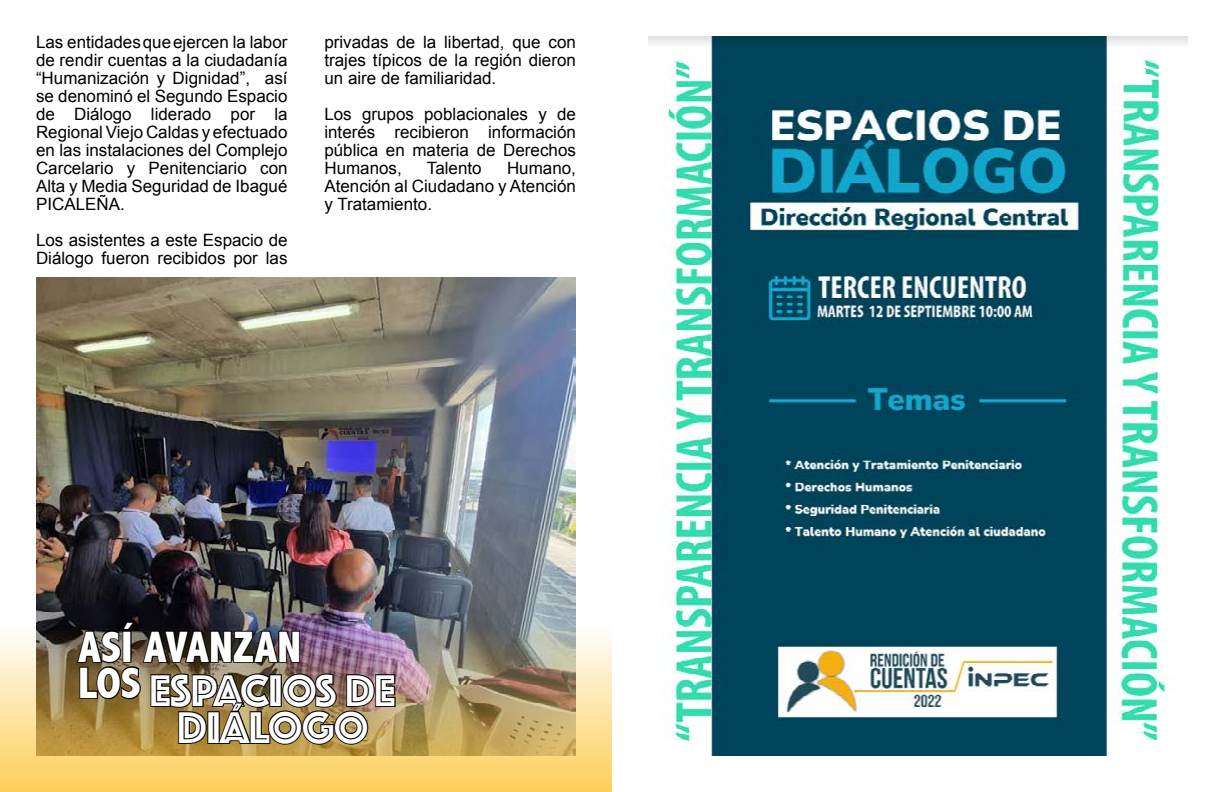
<style>
.page{position:relative;width:1224px;height:792px;background:#fff}
.page>*{position:absolute;margin:0;border:0;box-sizing:border-box;transform-origin:0 0}
.t1{font:46px/37px "Phosphate Inline";color:#fff;text-align:center}
.t2{font:800 condensed 44px/36px "Abadi";color:#fff}
.t3{font:17px/18px "Arial";color:#000;text-align:justify}
</style>
<div class="page">
<img style="left:648px;top:36px;width:540px;height:720px">
<img style="left:0;top:277px;width:612px;height:515px">
<img style="left:76px;top:621px;width:321px;height:125px">
<p class="t3" style="left:36px;top:34px;width:253px">Las entidades que ejercen la labor de rendir cuentas a la ciudadanía “Humanización y Dignidad”, así se denominó el Segundo Espacio de Diálogo liderado por la Regional Viejo Caldas y efectuado en las instalaciones del Complejo Carcelario y Penitenciario con Alta y Media Seguridad de Ibagué PICALEÑA.</p>
<p class="t3" style="left:36px;top:232px;width:253px">Los asistentes a este Espacio de<br>Diálogo fueron recibidos por las</p>
<p class="t3" style="left:324px;top:34px;width:253px">privadas de la libertad, que con trajes típicos de la región dieron un aire de familiaridad.</p>
<p class="t3" style="left:324px;top:106px;width:253px">Los grupos poblacionales y de interés recibieron información pública en materia de Derechos Humanos,</p>
<p class="t3" style="left:324px;top:160px;width:253px;text-indent:183px">Humano, Atención al Ciudadano y Atención y Tratamiento.</p>
<p class="t3" style="left:427px;top:160px;width:56px">Talento</p>
<h2 class="t2" style="left:78px;top:629px;width:224px">ASÍ AVANZAN<br>LOS</h2>
<h1 class="t1" style="left:150px;top:670px;width:247px">ESPACIOS DE<br>DIÁLOGO</h1>
</div>
